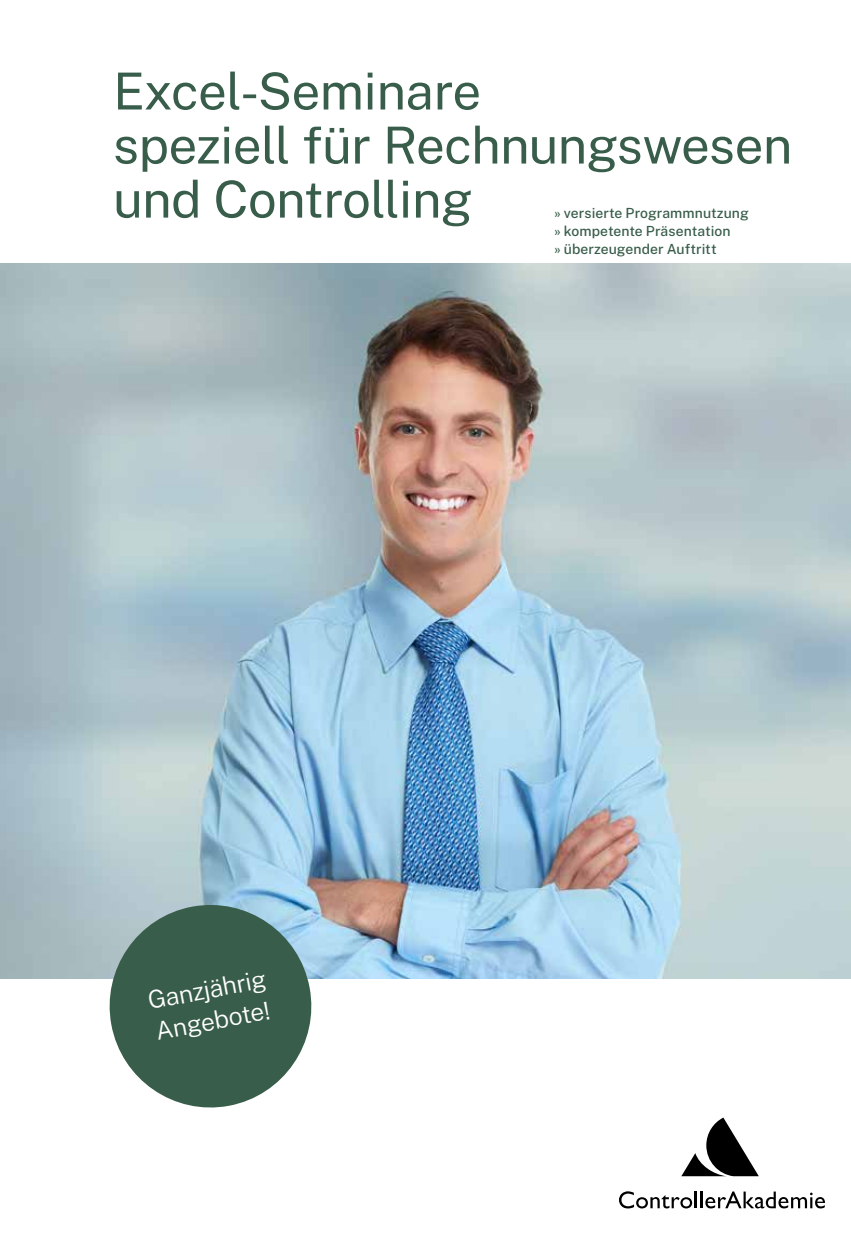
<style>
.page{position:relative;width:851px;height:1234px;background:#fff}
.page>*{position:absolute;margin:0;border:0;box-sizing:border-box;transform-origin:0 0}
.t1{font:51px/54px "Public Sans";letter-spacing:-.01em;color:#385d4a}
.t2{font:300 24.75px/31.5px "Public Sans";color:#fff}
.t3{font:500 13.95px/18px "Public Sans";letter-spacing:.005em;color:#385d4a}
</style>
<div class="page">
<svg style="left:682px;top:1117px;width:76px;height:58px"></svg>
<svg style="left:619px;top:1191px;width:205px;height:17px"></svg>
<img style="left:0;top:264px;width:850px;height:714px">
<svg style="left:101px;top:896px;width:219px;height:212px;background:#67867c"></svg>
<h1 class="t1" style="left:113px;top:61px;width:680px">Excel-Seminare<br>speziell für Rechnungswesen und Controlling</h1>
<p class="t3" style="left:554px;top:203px;width:196px">» versierte Programmnutzung » kompetente Präsentation<br>» überzeugender Auftritt</p>
<h2 class="t2" style="left:145px;top:982px;width:121px;rotate:-10deg">Ganzjährig<br>Angebote!</h2>
</div>
